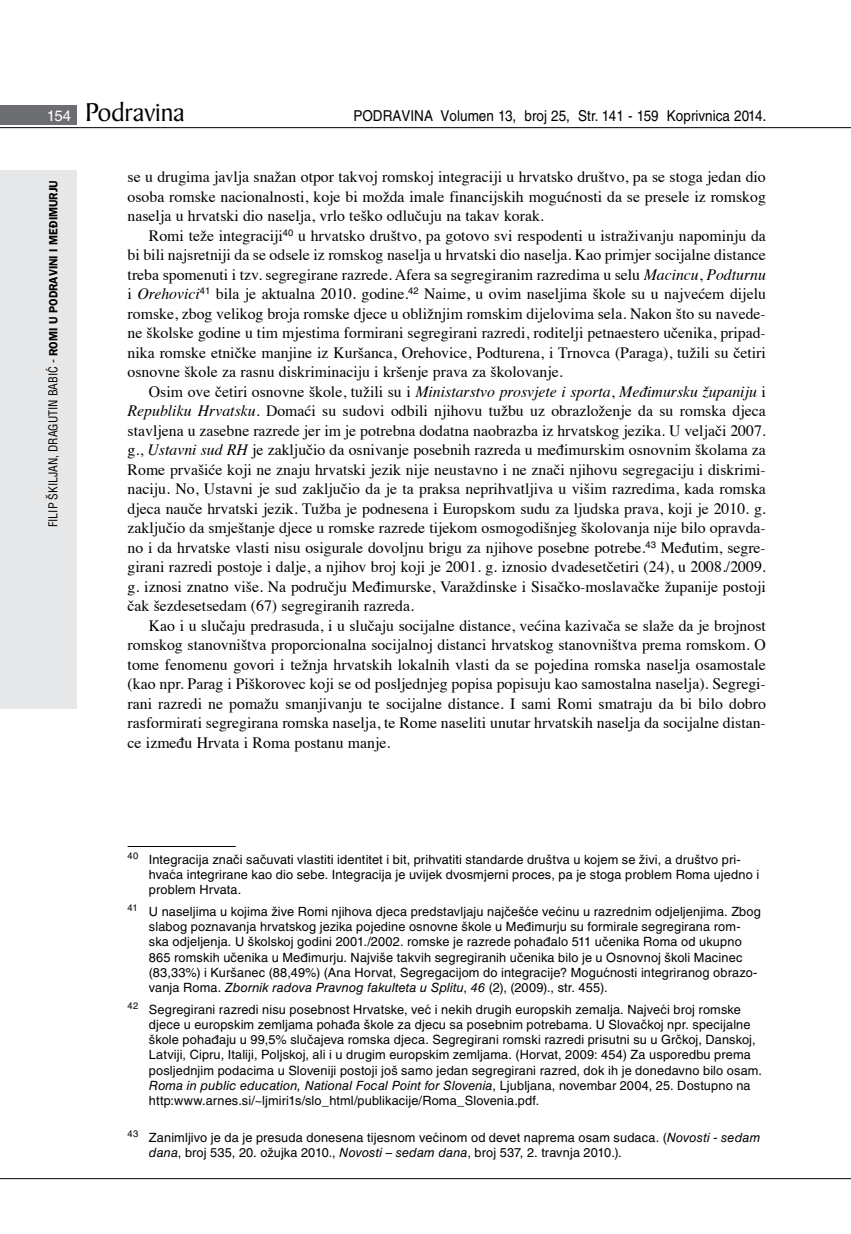
<style>
.page{position:relative;width:851px;height:1234px;background:#fff}
.page>*{position:absolute;margin:0;border:0;box-sizing:border-box;transform-origin:0 0}
.t1{font:27.6px "Baker Signet BT";color:#000}
.t2{font:15.75px/19.5px "Times";color:#000;text-align:justify}
.t3{font:15px "Helvetica LT Skin 29";color:#000;scale:.9 1}
.t4{font:12.75px/15.3px "Helvetica LT Skin 29";letter-spacing:.01em;color:#000}
.t5{font:condensed 12px "Helvetica LT Skin 29";letter-spacing:-.005em;color:#000}
.s1{font-family:"Helvetica LT Skin 29";font-size:15px;color:#fff}
.s2{font-family:"ITC Franklin Gothic Skin 29";font-weight:600;font-stretch:normal}
.s3{font-style:italic}
</style>
<div class="page">
<div style="left:0;top:170px;width:77px;height:538px;background:#e6e7e8"></div>
<div style="left:0;top:105px;width:77px;height:19px;background:#6d6e71"></div>
<hr style="left:0;top:127px;width:850px;height:1px;background:#000">
<hr style="left:0;top:1177px;width:850px;height:1px;background:#000">
<hr style="left:128px;top:846px;width:108px;height:1px;background:#000">
<h1 class="t1" style="left:47px;top:95px;width:139px"><span class="s1">154</span> Podravina</h1>
<p class="t3" style="left:353px;top:107px;width:460px">PODRAVINA Volumen 13, broj 25, Str. 141 - 159 Koprivnica 2014.</p>
<p class="t5" style="left:46px;top:527px;width:347px;rotate:-90deg">fILIP ŠKILJAN, DRAGUTIN BABIĆ - <span class="s2">Romi u Podravini i Međimurju</span></p>
<p class="t2" style="left:128px;top:166px;width:639px">se u drugima javlja snažan otpor takvoj romskoj integraciji u hrvatsko društvo, pa se stoga jedan dio osoba romske nacionalnosti, koje bi možda imale financijskih mogućnosti da se presele iz romskog naselja u hrvatski dio naselja, vrlo teško odlučuju na takav korak.</p>
<p class="t2" style="left:128px;top:224px;width:639px;text-indent:21px">Romi teže integraciji<sup>40</sup> u hrvatsko društvo, pa gotovo svi respodenti u istraživanju napominju da bi bili najsretniji da se odsele iz romskog naselja u hrvatski dio naselja. Kao primjer socijalne distance treba spomenuti i tzv. segregirane razrede. Afera sa segregiranim razredima u selu <span class="s3">Macincu</span>, <span class="s3">Podturnu </span>i <span class="s3">Orehovici</span><sup>41</sup> bila je aktualna 2010. godine.<sup>42</sup> Naime, u ovim naseljima škole su u najvećem dijelu romske, zbog velikog broja romske djece u obližnjim romskim dijelovima sela. Nakon što su navede&shy;ne školske godine u tim mjestima formirani segregirani razredi, roditelji petnaestero učenika, pripad&shy;nika romske etničke manjine iz Kuršanca, Orehovice, Podturena, i Trnovca (Paraga), tužili su četiri osnovne škole za rasnu diskriminaciju i kršenje prava za školovanje.</p>
<p class="t2" style="left:128px;top:380px;width:639px;text-indent:21px">Osim ove četiri osnovne škole, tužili su i <span class="s3">Ministarstvo prosvjete i sporta</span>, <span class="s3">Međimursku županiju</span> i <span class="s3">Republiku Hrvatsku</span>. Domaći su sudovi odbili njihovu tužbu uz obrazloženje da su romska djeca stavljena u zasebne razrede jer im je potrebna dodatna naobrazba iz hrvatskog jezika. U veljači 2007. g., <span class="s3">Ustavni sud RH</span> je zaključio da osnivanje posebnih razreda u međimurskim osnovnim školama za Rome prvašiće koji ne znaju hrvatski jezik nije neustavno i ne znači njihovu segregaciju i diskrimi&shy;naciju. No, Ustavni je sud zaključio da je ta praksa neprihvatljiva u višim razredima, kada romska djeca nauče hrvatski jezik. Tužba je podnesena i Europskom sudu za ljudska prava, koji je 2010. g. zaključio da smještanje djece u romske razrede tijekom osmogodišnjeg školovanja nije bilo opravda&shy;no i da hrvatske vlasti nisu osigurale dovoljnu brigu za njihove posebne potrebe.<sup>43</sup> Međutim, segre&shy;girani razredi postoje i dalje, a njihov broj koji je 2001. g. iznosio dvadesetčetiri (24), u 2008./2009. g. iznosi znatno više. Na području Međimurske, Varaždinske i Sisačko-moslavačke županije postoji čak šezdesetsedam (67) segregiranih razreda.</p>
<p class="t2" style="left:128px;top:614px;width:639px;text-indent:21px">Kao i u slučaju predrasuda, i u slučaju socijalne distance, većina kazivača se slaže da je brojnost romskog stanovništva proporcionalna socijalnoj distanci hrvatskog stanovništva prema romskom. O tome fenomenu govori i težnja hrvatskih lokalnih vlasti da se pojedina romska naselja osamostale (kao npr. Parag i Piškorovec koji se od posljednjeg popisa popisuju kao samostalna naselja). Segregi&shy;rani razredi ne pomažu smanjivanju te socijalne distance. I sami Romi smatraju da bi bilo dobro rasformirati segregirana romska naselja, te Rome naseliti unutar hrvatskih naselja da socijalne distan&shy;ce između Hrvata i Roma postanu manje.</p>
<p class="t4" style="left:149px;top:851px;width:611px;text-indent:-21px"><sup>40</sup> Integracija znači sačuvati vlastiti identitet i bit, prihvatiti standarde društva u kojem se živi, a društvo pri&shy;hvaća integrirane kao dio sebe. Integracija je uvijek dvosmjerni proces, pa je stoga problem Roma ujedno i problem Hrvata.</p>
<p class="t4" style="left:149px;top:903px;width:613px;text-indent:-21px"><sup>41</sup> U naseljima u kojima žive Romi njihova djeca predstavljaju najčešće većinu u razrednim odjeljenjima. Zbog slabog poznavanja hrvatskog jezika pojedine osnovne škole u Međimurju su formirale segregirana rom&shy;ska odjeljenja. U školskoj godini 2001./2002. romske je razrede pohađalo 511 učenika Roma od ukupno 865 romskih učenika u Međimurju. Najviše takvih segregiranih učenika bilo je u Osnovnoj školi Macinec (83,33%) i Kuršanec (88,49%) (Ana Horvat, Segregacijom do integracije? Mogućnosti integriranog obrazo&shy;vanja Roma. <span class="s3">Zbornik radova Pravnog fakulteta u Splitu</span>, <span class="s3">46</span> (2), (2009)., str. 455).</p>
<p class="t4" style="left:149px;top:1001px;width:614px;text-indent:-21px"><sup>42</sup> Segregirani razredi nisu posebnost Hrvatske, već i nekih drugih europskih zemalja. Najveći broj romske djece u europskim zemljama pohađa škole za djecu sa posebnim potrebama. U Slovačkoj npr. specijalne škole pohađaju u 99,5% slučajeva romska djeca. Segregirani romski razredi prisutni su u Grčkoj, Danskoj, Latviji, Cipru, Italiji, Poljskoj, ali i u drugim europskim zemljama. (Horvat, 2009: 454) Za usporedbu prema posljednjim podacima u Sloveniji postoji još samo jedan segregirani razred, dok ih je donedavno bilo osam.<br><span class="s3">Roma in public education, National Focal Point for Slovenia</span>, Ljubljana, novembar 2004, 25. Dostupno na http:www.arnes.si/~ljmiri1s/slo_html/publikacije/Roma_Slovenia.pdf.</p>
<p class="t4" style="left:149px;top:1129px;width:613px;text-indent:-21px"><sup>43</sup> Zanimljivo je da je presuda donesena tijesnom većinom od devet naprema osam sudaca. (<span class="s3">Novosti - sedam dana</span>, broj 535, 20. ožujka 2010., <span class="s3">Novosti – sedam dana</span>, broj 537, 2. travnja 2010.).</p>
</div>
